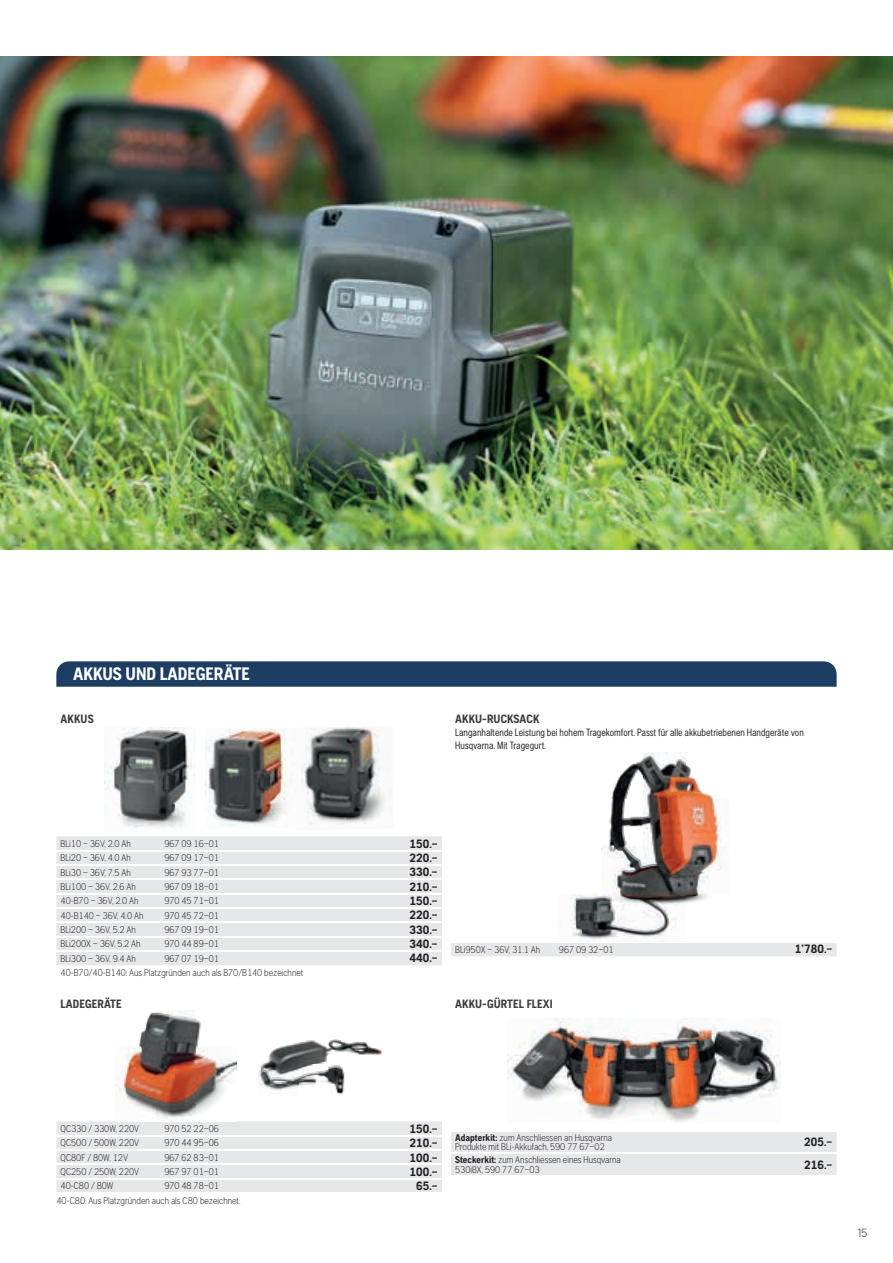
<style>
.page{position:relative;width:893px;height:1263px;background:#fff}
.page>*{position:absolute;margin:0;border:0;box-sizing:border-box;transform-origin:0 0}
.t1{font:700 18px "Husqvarna Gothic";color:#fff}
.t2{font:700 12px "Husqvarna Gothic";letter-spacing:.01em;color:#231f20}
.t3{font:700 12px "Husqvarna Gothic";letter-spacing:.01em;color:#3e3e3f}
.t4{font:12px "Husqvarna Gothic";color:#69696c}
.t5{font:10.5px/12.6px "Husqvarna Gothic";color:#231f20;scale:.9 1}
.t6{font:300 9.75px/9.8px "Husqvarna Gothic";color:#231f20}
.s1{font-weight:700}
</style>
<div class="page">
<img style="left:0;top:56px;width:893px;height:493px">
<div style="left:56px;top:836px;width:386px;height:129px;background:#e6e7e9"></div>
<hr style="left:56px;top:850px;width:176px;height:1px;background:#fff">
<hr style="left:232px;top:850px;width:210px;height:1px;background:#fff">
<hr style="left:56px;top:864px;width:176px;height:2px;background:#fff">
<hr style="left:232px;top:864px;width:210px;height:2px;background:#fff">
<hr style="left:56px;top:878px;width:176px;height:2px;background:#fff">
<hr style="left:232px;top:878px;width:210px;height:2px;background:#fff">
<hr style="left:56px;top:893px;width:176px;height:1px;background:#fff">
<hr style="left:232px;top:893px;width:210px;height:1px;background:#fff">
<hr style="left:56px;top:907px;width:176px;height:2px;background:#fff">
<hr style="left:232px;top:907px;width:210px;height:2px;background:#fff">
<hr style="left:56px;top:921px;width:176px;height:2px;background:#fff">
<hr style="left:232px;top:921px;width:210px;height:2px;background:#fff">
<hr style="left:56px;top:936px;width:176px;height:1px;background:#fff">
<hr style="left:232px;top:936px;width:210px;height:1px;background:#fff">
<hr style="left:56px;top:950px;width:176px;height:2px;background:#fff">
<hr style="left:232px;top:950px;width:210px;height:2px;background:#fff">
<img style="left:104px;top:727px;width:91px;height:101px">
<img style="left:114px;top:731px;width:72px;height:88px">
<img style="left:205px;top:727px;width:178px;height:51px">
<img style="left:205px;top:778px;width:88px;height:48px">
<img style="left:210px;top:731px;width:71px;height:89px">
<img style="left:301px;top:777px;width:91px;height:48px">
<img style="left:295px;top:728px;width:6px;height:65px">
<img style="left:307px;top:729px;width:68px;height:88px">
<div style="left:56px;top:1121px;width:386px;height:71px;background:#e6e7e9"></div>
<hr style="left:56px;top:1135px;width:176px;height:1px;background:#fff">
<hr style="left:232px;top:1135px;width:210px;height:1px;background:#fff">
<hr style="left:56px;top:1149px;width:176px;height:2px;background:#fff">
<hr style="left:232px;top:1149px;width:210px;height:2px;background:#fff">
<hr style="left:56px;top:1164px;width:176px;height:1px;background:#fff">
<hr style="left:232px;top:1164px;width:210px;height:1px;background:#fff">
<hr style="left:56px;top:1178px;width:176px;height:1px;background:#fff">
<hr style="left:232px;top:1178px;width:210px;height:1px;background:#fff">
<img style="left:116px;top:1011px;width:80px;height:107px">
<img style="left:125px;top:1014px;width:111px;height:99px">
<img style="left:258px;top:1039px;width:124px;height:56px">
<img style="left:260px;top:1040px;width:74px;height:47px">
<svg style="left:56px;top:661px;width:781px;height:26px;background:#234267"></svg>
<div style="left:451px;top:943px;width:386px;height:13px;background:#e6e7e9"></div>
<img style="left:559px;top:752px;width:170px;height:189px">
<img style="left:610px;top:756px;width:55px;height:175px">
<div style="left:451px;top:1132px;width:386px;height:43px;background:#e6e7e9"></div>
<hr style="left:627px;top:1152px;width:210px;height:2px;background:#fff">
<hr style="left:451px;top:1152px;width:176px;height:2px;background:#fff">
<img style="left:507px;top:1019px;width:273px;height:103px">
<h1 class="t1" style="left:73px;top:664px;width:178px">AKKUS UND LADEGERÄTE</h1>
<p class="t3" style="left:61px;top:712px;width:35px">AKKUS</p>
<p class="t3" style="left:455px;top:712px;width:86px">AKKU-RUCKSACK</p>
<p class="t5" style="left:455px;top:726px;width:389px">Langanhaltende Leistung bei hohem Trage komfort. Passt für alle akkubetriebenen Handgeräte von<br>Husqvarna. Mit Tragegurt.</p>
<p class="t6" style="left:61px;top:838px;width:72px">BLi10 – 36V, 2.0 Ah</p>
<p class="t6" style="left:164px;top:838px;width:56px">967 09 16−01</p>
<p class="t2" style="left:409px;top:836px;width:30px">150.–</p>
<p class="t6" style="left:61px;top:853px;width:72px">BLi20 – 36V, 4.0 Ah</p>
<p class="t6" style="left:164px;top:853px;width:56px">967 09 17−01</p>
<p class="t2" style="left:409px;top:851px;width:30px">220.–</p>
<p class="t6" style="left:61px;top:867px;width:72px">BLi30 – 36V, 7.5 Ah</p>
<p class="t6" style="left:164px;top:867px;width:56px">967 93 77−01</p>
<p class="t2" style="left:409px;top:865px;width:30px">330.–</p>
<p class="t6" style="left:61px;top:882px;width:77px">BLi100 – 36V, 2.6 Ah</p>
<p class="t6" style="left:164px;top:882px;width:56px">967 09 18−01</p>
<p class="t2" style="left:409px;top:879px;width:30px">210.–</p>
<p class="t6" style="left:61px;top:896px;width:79px">40-B70 – 36V, 2.0 Ah</p>
<p class="t6" style="left:164px;top:896px;width:56px">970 45 71−01</p>
<p class="t2" style="left:409px;top:894px;width:30px">150.–</p>
<p class="t6" style="left:61px;top:910px;width:84px">40-B140 – 36V, 4.0 Ah</p>
<p class="t6" style="left:164px;top:910px;width:56px">970 45 72−01</p>
<p class="t2" style="left:409px;top:908px;width:30px">220.–</p>
<p class="t6" style="left:61px;top:925px;width:77px">BLi200 – 36V, 5.2 Ah</p>
<p class="t6" style="left:164px;top:925px;width:56px">967 09 19−01</p>
<p class="t2" style="left:409px;top:922px;width:30px">330.–</p>
<p class="t6" style="left:61px;top:939px;width:81px">BLi200X – 36V, 5.2 Ah</p>
<p class="t6" style="left:164px;top:939px;width:56px">970 44 89−01</p>
<p class="t2" style="left:409px;top:937px;width:30px">340.–</p>
<p class="t6" style="left:61px;top:953px;width:77px">BLi300 – 36V, 9.4 Ah</p>
<p class="t6" style="left:164px;top:953px;width:56px">967 07 19−01</p>
<p class="t2" style="left:409px;top:951px;width:30px">440.–</p>
<p class="t6" style="left:61px;top:968px;width:244px">40-B70/40-B140: Aus Platzgründen auch als B70/B140 bezeichnet</p>
<p class="t3" style="left:61px;top:997px;width:63px">LADEGERÄTE</p>
<p class="t6" style="left:455px;top:944px;width:87px">BLi950X – 36V, 31.1 Ah</p>
<p class="t6" style="left:559px;top:944px;width:56px">967 09 32−01</p>
<p class="t2" style="left:795px;top:942px;width:39px">1’780.–</p>
<p class="t3" style="left:455px;top:997px;width:99px">AKKU-GÜRTEL FLEXI</p>
<p class="t6" style="left:61px;top:1124px;width:80px">QC330 / 330W, 220V</p>
<p class="t6" style="left:164px;top:1124px;width:56px">970 52 22−06</p>
<p class="t2" style="left:409px;top:1122px;width:30px">150.–</p>
<p class="t6" style="left:61px;top:1138px;width:80px">QC500 / 500W, 220V</p>
<p class="t6" style="left:164px;top:1138px;width:56px">970 44 95−06</p>
<p class="t2" style="left:409px;top:1136px;width:30px">210.–</p>
<p class="t6" style="left:61px;top:1152px;width:69px">QC80F / 80W, 12V</p>
<p class="t6" style="left:164px;top:1152px;width:56px">967 62 83−01</p>
<p class="t2" style="left:409px;top:1150px;width:30px">100.–</p>
<p class="t6" style="left:61px;top:1167px;width:80px">QC250 / 250W, 220V</p>
<p class="t6" style="left:164px;top:1167px;width:56px">967 97 01−01</p>
<p class="t2" style="left:409px;top:1165px;width:30px">100.–</p>
<p class="t6" style="left:61px;top:1181px;width:54px">40-C80 / 80W</p>
<p class="t6" style="left:164px;top:1181px;width:56px">970 48 78−01</p>
<p class="t2" style="left:416px;top:1179px;width:23px">65.–</p>
<p class="t6" style="left:56px;top:1196px;width:186px">40-C80: Aus Platzgründen auch als C80 bezeichnet.</p>
<p class="t6" style="left:455px;top:1132px;width:158px"><span class="s1">Adapterkit:</span> zum Anschliessen an Husqvarna<br>Produkte mit BLi-Akkufach, 590 77 67−02</p>
<p class="t2" style="left:804px;top:1135px;width:30px">205.–</p>
<p class="t6" style="left:455px;top:1155px;width:167px"><span class="s1">Steckerkit:</span> zum Anschliessen eines Husqvarna<br>530iBX, 590 77 67–03</p>
<p class="t2" style="left:804px;top:1158px;width:30px">216.–</p>
<p class="t4" style="left:858px;top:1226px;width:11px">15</p>
</div>
